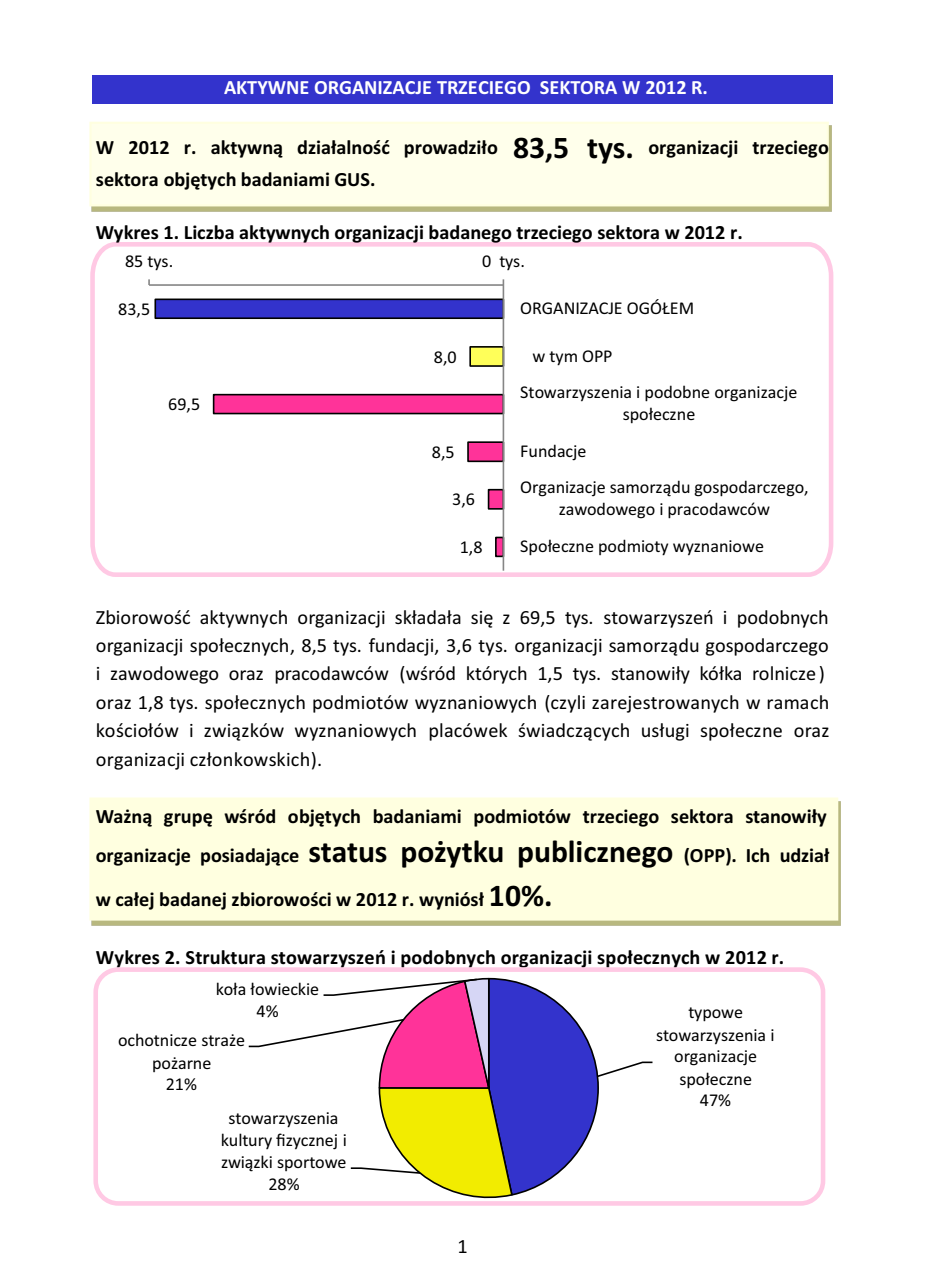
<style>
.page{position:relative;width:925px;height:1287px;background:#fff}
.page>*{position:absolute;margin:0;border:0;box-sizing:border-box;transform-origin:0 0}
.t1{font:700 20.25px/31.5px "Calibri";color:#000}
.t2{font:20.25px/28.3px "Calibri";color:#000}
.t3{font:700 20.25px "Calibri";color:#fff}
.t4{font:18.22px "Calibri";letter-spacing:-.01em;color:#000}
.t5{font:18px/22.1px "Calibri";color:#000;text-align:center}
.s1{font-size:31.5px}
</style>
<div class="page">
<svg style="left:90px;top:242px;width:744px;height:335px"></svg>
<img style="left:91px;top:802px;width:750px;height:123px">
<div style="left:90px;top:799px;width:747px;height:121px;background:#ffffe0"></div>
<div style="left:89px;top:797px;width:749px;height:124px;border:2px solid #ffffe0"></div>
<div style="left:90px;top:123px;width:738px;height:82px;background:#ffffeb"></div>
<div style="left:89px;top:122px;width:740px;height:84px;border:2px solid #ffffe0"></div>
<div style="left:93px;top:75px;width:740px;height:29px;background:#33c"></div>
<div style="left:112px;top:248px;width:700px;height:323px;background:#fff;border-radius:22px"></div>
<div style="left:155px;top:299px;width:348px;height:19px;background:#33c"></div>
<div style="left:154px;top:299px;width:350px;height:20px;border:2px solid #000"></div>
<div style="left:470px;top:347px;width:33px;height:19px;background:#ffff59"></div>
<div style="left:469px;top:346px;width:35px;height:21px;border:2px solid #000"></div>
<svg style="left:212px;top:393px;width:293px;height:165px"></svg>
<hr style="left:149px;top:284px;width:354px;height:2px;background:#868686">
<svg style="left:502px;top:279px;width:2px;height:6px"></svg>
<hr style="left:502px;top:285px;width:2px;height:286px;background:#868686">
<svg style="left:248px;top:977px;width:405px;height:222px"></svg>
<div style="left:93px;top:967px;width:732px;height:239px;border:5px solid #ffc9e4;border-radius:23px"></div>
<p class="t3" style="left:224px;top:79px;width:485px">AKTYWNE ORGANIZACJE TRZECIEGO SEKTORA W 2012 R.</p>
<p class="t1" style="left:96px;top:134px;width:734px">W 2012 r. aktywną działalność prowadziło <span class="s1">83,5 tys.</span> organizacji trzeciego sektora objętych badaniami GUS.</p>
<p class="t1" style="left:96px;top:218px;width:648px">Wykres 1. Liczba aktywnych organizacji badanego trzeciego sektora w 2012 r.</p>
<p class="t5" style="left:125px;top:251px;width:50px">85 tys.</p>
<p class="t5" style="left:482px;top:251px;width:45px">0 tys.</p>
<p class="t5" style="left:520px;top:298px;width:175px">ORGANIZACJE OGÓŁEM</p>
<p class="t5" style="left:520px;top:339px;width:279px;line-height:36.7px;text-align:left;text-indent:12px">w tym OPP<br>Stowarzyszenia i podobne organizacje</p>
<p class="t5" style="left:623px;top:405px;width:74px">społeczne</p>
<p class="t5" style="left:520px;top:434px;width:290px;line-height:36.7px;text-align:left">Fundacje<br>Organizacje samorządu gospodarczego,</p>
<p class="t5" style="left:520px;top:493px;width:251px;line-height:36.7px;text-align:left;text-indent:38px">zawodowego i pracodawców<br>Społeczne podmioty wyznaniowe</p>
<p class="t5" style="left:118px;top:299px;width:34px">83,5</p>
<p class="t5" style="left:434px;top:347px;width:24px">8,0</p>
<p class="t5" style="left:168px;top:395px;width:34px">69,5</p>
<p class="t5" style="left:432px;top:442px;width:24px">8,5</p>
<p class="t5" style="left:452px;top:490px;width:24px">3,6</p>
<p class="t5" style="left:460px;top:538px;width:24px">1,8</p>
<p class="t2" style="left:96px;top:605px;width:735px">Zbiorowość aktywnych organizacji składała się z 69,5 tys. stowarzyszeń i podobnych organizacji społecznych, 8,5 tys. fundacji, 3,6 tys. organizacji samorządu gospodarczego i zawodowego oraz pracodawców (wśród których 1,5 tys. stanowiły kółka rolnicze) oraz 1,8 tys. społecznych podmiotów wyznaniowych (czyli zarejestrowanych w ramach kościołów i związków wyznaniowych placówek świadczących usługi społeczne oraz organizacji członkowskich).</p>
<p class="t1" style="left:96px;top:798px;width:735px;line-height:39.1px">Ważną grupę wśród objętych badaniami podmiotów trzeciego sektora stanowiły organizacje posiadające <span class="s1">status pożytku publicznego</span> (OPP). Ich udział</p>
<p class="t1" style="left:96px;top:885px;width:458px">w całej badanej zbiorowości w 2012 r. wyniósł <span class="s1">10%.</span></p>
<p class="t1" style="left:96px;top:943px;width:690px">Wykres 2. Struktura stowarzyszeń i podobnych organizacji społecznych w 2012 r.</p>
<p class="t5" style="left:216px;top:980px;width:105px">koła łowieckie<br>4%</p>
<p class="t5" style="left:118px;top:1031px;width:129px">ochotnicze straże pożarne<br>21%</p>
<p class="t5" style="left:221px;top:1108px;width:128px">stowarzyszenia kultury fizycznej i</p>
<p class="t4" style="left:221px;top:1154px;width:127px">związki sportowe</p>
<p class="t5" style="left:268px;top:1174px;width:33px">28%</p>
<p class="t2" style="left:457px;top:1233px;width:12px">1</p>
<p class="t5" style="left:656px;top:1003px;width:120px">typowe stowarzyszenia i organizacje społeczne<br>47%</p>
</div>
